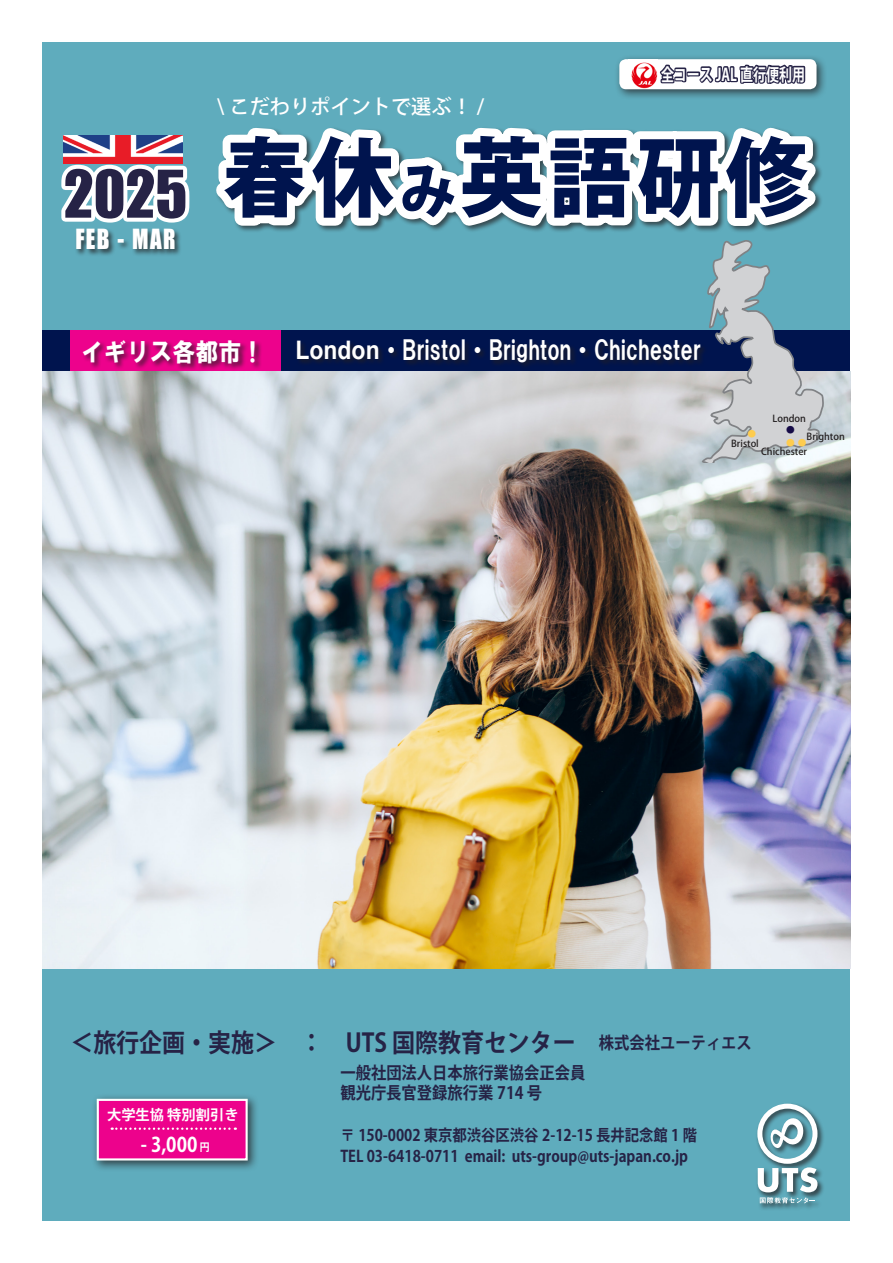
<style>
.page{position:relative;width:893px;height:1263px;background:#fff}
.page>*{position:absolute;margin:0;border:0;box-sizing:border-box;transform-origin:0 0}
.t1{font:800 86.1px "Koz Go Pro";letter-spacing:.07em;color:#00144e;scale:.96 1}
.t2{font:60.75px "Impact";color:#262346}
.t3{font:25.5px "HGS Soei Kakugothic UB";color:#fff;scale:.9 1}
.t4{font:700 25.5px "Koz Go Pro";color:#262346;scale:.9 1}
.t5{font:25.5px "Impact";letter-spacing:.055em;color:#fff;scale:.9 1}
.t6{font:500 20.25px "Koz Go Pro";color:#fff}
.t7{font:700 20.1px "Koz Go Pro";color:#fff;scale:.9 1}
.t8{font:700 17.25px "Koz Go Pro";color:#fff;scale:.75 1}
.t9{font:700 16.95px "Koz Go Pro";color:#262346;scale:.9 1}
.t10{font:700 15.9px "Koz Go Pro";color:#262346;scale:.9 1}
.t11{font:700 14.25px "Koz Go Pro";color:#fff}
.t12{font:500 9.6px "Koz Go Pro";color:#231f20}
.t13{font:8.7px "Koz Min Pro";color:#fecc4e}
.t14{font:8.7px "Koz Min Pro";color:#150b47}
.s1{font-size:58.5px}
.s2{font-family:"Arial";font-weight:700}
.s3{font-size:16.95px}
.s4{font-size:10.95px}
</style>
<div class="page">
<img style="left:43px;top:371px;width:807px;height:597px">
<div style="left:43px;top:968px;width:807px;height:252px;background:#5facbd"></div>
<div style="left:43px;top:43px;width:807px;height:288px;background:#5facbd"></div>
<div style="left:43px;top:331px;width:807px;height:40px;background:#00144e"></div>
<div style="left:756px;top:1102px;width:69px;height:109px;background:#231f20;opacity:.75"></div>
<svg style="left:757px;top:1104px;width:60px;height:99px"></svg>
<svg style="left:56px;top:42px;width:784px;height:420px"></svg>
<img style="left:629px;top:60px;width:29px;height:29px">
<div style="left:91px;top:1093px;width:168px;height:79px;background:#231f20;opacity:.75"></div>
<div style="left:97px;top:1099px;width:151px;height:61px;background:#ed028c;border:2px solid #fff"></div>
<svg style="left:112px;top:1127px;width:124px;height:3px"></svg>
<p class="t2" style="left:64px;top:147px;width:125px">2025</p>
<p class="t5" style="left:75px;top:219px;width:113px">FEB - MAR</p>
<p class="t6" style="left:217px;top:93px;width:269px">\ こだわりポイントで選ぶ！ /</p>
<p class="t8" style="left:661px;top:63px;width:194px">全コース JAL 直行便利用</p>
<p class="t1" style="left:223px;top:122px;width:611px">春休<span class="s1">み</span>英語研修</p>
<p class="t3" style="left:81px;top:339px;width:206px">イギリス各都市！</p>
<p class="t3" style="left:296px;top:337px;width:452px"><span class="s2">London</span>・Bristol・Brighton・Chichester</p>
<p class="t12" style="left:772px;top:413px;width:35px">London</p>
<p class="t14" style="left:786px;top:423px;width:10px">●</p>
<p class="t13" style="left:747px;top:428px;width:10px">●</p>
<p class="t12" style="left:807px;top:430px;width:40px">Brighton</p>
<p class="t13" style="left:786px;top:436px;width:22px">● ●</p>
<p class="t12" style="left:731px;top:437px;width:29px">Bristol</p>
<p class="t12" style="left:761px;top:446px;width:47px">Chichester</p>
<p class="t4" style="left:70px;top:1026px;width:759px">＜旅行企画・実施＞　：　UTS 国際教育センター　<span class="s3">株式会社ユーティエス</span></p>
<p class="t9" style="left:340px;top:1062px;width:291px">一般社団法人日本旅行業協会正会員　</p>
<p class="t9" style="left:340px;top:1082px;width:226px">観光庁長官登録旅行業 714 号</p>
<p class="t10" style="left:340px;top:1124px;width:398px">〒 150-0002 東京都渋谷区渋谷 2-12-15 長井記念館 1 階</p>
<p class="t10" style="left:340px;top:1146px;width:388px">TEL 03-6418-0711 email: uts-group@uts-japan.co.jp</p>
<p class="t11" style="left:107px;top:1105px;width:133px">大学生協 特別割引き</p>
<p class="t7" style="left:141px;top:1131px;width:78px">- 3,000 <span class="s4">円</span></p>
</div>
